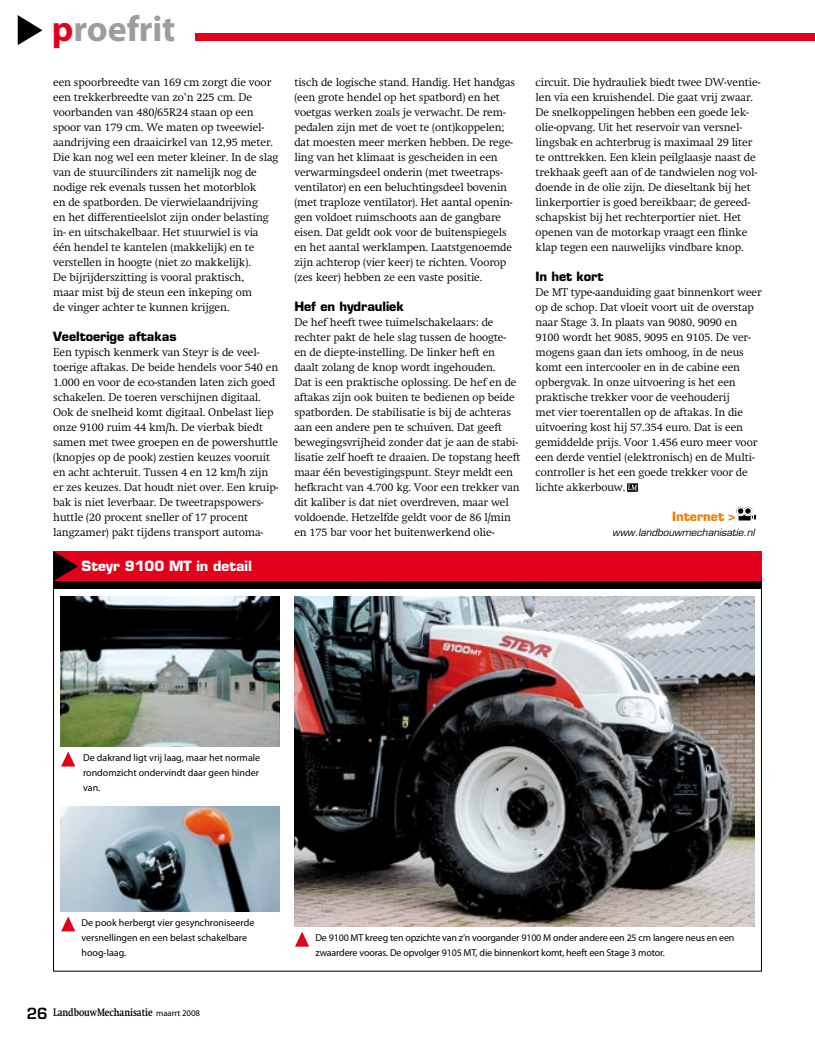
<style>
.page{position:relative;width:815px;height:1046px;background:#fff}
.page>*{position:absolute;margin:0;border:0;box-sizing:border-box;transform-origin:0 0}
.t1{font:700 36.25px "Myriad Pro";letter-spacing:-.005em;color:#9c9d9f}
.t2{font:700 13.75px "Eurostile LT Std";color:#fff}
.t3{font:700 12.5px "Eurostile LT Std";letter-spacing:-.005em;color:#000}
.t4{font:700 12.5px "Eurostile LT Std";letter-spacing:-.005em;color:#ee7f00}
.t5{font:300 11px/15px "Swift";letter-spacing:-.005em;color:#000}
.t6{font:700 10.5px "Swift";letter-spacing:-.005em;color:#000;scale:.83 1}
.t7{font:10px/15px "Myriad Pro";letter-spacing:-.01em;color:#000}
.t8{font:italic 10px "Eurostile LT Std";letter-spacing:-.005em;color:#000}
.s1{color:#e2001a}
.s2{font-family:"Eurostile LT Std";font-weight:600;font-size:15px}
.s3{font-family:"Myriad Pro";font-weight:400;font-size:8.75px}
</style>
<div class="page">
<svg style="left:18px;top:15px;width:25px;height:30px"></svg>
<div style="left:195px;top:33px;width:620px;height:8px;background:#e2001a"></div>
<img style="left:60px;top:596px;width:220px;height:150px">
<img style="left:60px;top:806px;width:220px;height:105px">
<svg style="left:627px;top:483px;width:11px;height:8px"></svg>
<svg style="left:628px;top:484px;width:9px;height:6px"></svg>
<div style="left:738px;top:513px;width:13px;height:8px;border:1px solid #fff"></div>
<svg style="left:736px;top:506px;width:20px;height:14px"></svg>
<div style="left:53px;top:551px;width:709px;height:30px;background:#e2001a"></div>
<img style="left:294px;top:596px;width:461px;height:330px">
<svg style="left:53px;top:551px;width:25px;height:30px"></svg>
<div style="left:53px;top:581px;width:709px;height:7px;background:#000"></div>
<svg style="left:61px;top:916px;width:14px;height:15px"></svg>
<svg style="left:295px;top:931px;width:14px;height:15px"></svg>
<svg style="left:61px;top:751px;width:14px;height:15px"></svg>
<h1 class="t1" style="left:52px;top:5px;width:125px"><span class="s1">p</span>roefrit</h1>
<p class="t5" style="left:53px;top:75px;width:227px">een spoorbreedte van 169 cm zorgt die voor een trekkerbreedte van zo’n 225 cm. De voorbanden van 480/65R24 staan op een spoor van 179 cm. We maten op tweewiel&shy;aandrijving een draaicirkel van 12,95 meter.<br>Die kan nog wel een meter kleiner. In de slag van de stuurcilinders zit namelijk nog de nodige rek evenals tussen het motorblok<br>en de spatborden. De vierwielaandrijving<br>en het differentieelslot zijn onder belasting in- en uitschakelbaar. Het stuurwiel is via één hendel te kantelen (makkelijk) en te verstellen in hoogte (niet zo makkelijk).<br>De bijrijderszitting is vooral praktisch,<br>maar mist bij de steun een inkeping om<br>de vinger achter te kunnen krijgen.</p>
<p class="t3" style="left:53px;top:328px;width:125px">Veeltoerige aftakas</p>
<p class="t5" style="left:53px;top:345px;width:227px">Een typisch kenmerk van Steyr is de veel&shy;toerige aftakas. De beide hendels voor 540 en 1.000 en voor de eco-standen laten zich goed schakelen. De toeren verschijnen digitaal.<br>Ook de snelheid komt digitaal. Onbelast liep onze 9100 ruim 44 km/h. De vierbak biedt samen met twee groepen en de powershuttle (knopjes op de pook) zestien keuzes vooruit en acht achteruit. Tussen 4 en 12 km/h zijn er zes keuzes. Dat houdt niet over. Een kruip&shy;bak is niet leverbaar. De tweetrapspowers&shy;huttle (20 procent sneller of 17 procent langzamer) pakt tijdens transport automa-</p>
<p class="t2" style="left:81px;top:557px;width:172px">Steyr 9100 MT in detail</p>
<p class="t5" style="left:294px;top:75px;width:222px">tisch de logische stand. Handig. Het handgas (een grote hendel op het spatbord) en het voetgas werken zoals je verwacht. De rem&shy;pedalen zijn met de voet te (ont)koppelen; dat moesten meer merken hebben. De rege&shy;ling van het klimaat is gescheiden in een verwarmingsdeel onderin (met tweetraps&shy;ventilator) en een beluchtingsdeel bovenin (met traploze ventilator). Het aantal openin&shy;gen voldoet ruimschoots aan de gangbare eisen. Dat geldt ook voor de buitenspiegels en het aantal werklampen. Laatstgenoemde zijn achterop (vier keer) te richten. Voorop (zes keer) hebben ze een vaste positie.</p>
<p class="t3" style="left:294px;top:298px;width:111px">Hef en hydrauliek</p>
<p class="t5" style="left:294px;top:315px;width:228px">De hef heeft twee tuimelschakelaars: de rechter pakt de hele slag tussen de hoogte&shy;en de diepte-instelling. De linker heft en daalt zolang de knop wordt ingehouden.<br>Dat is een praktische oplossing. De hef en de aftakas zijn ook buiten te bedienen op beide spatborden. De stabilisatie is bij de achteras aan een andere pen te schuiven. Dat geeft bewegingsvrijheid zonder dat je aan de stabi&shy;lisatie zelf hoeft te draaien. De topstang heeft maar één bevestigingspunt. Steyr meldt een hefkracht van 4.700 kg. Voor een trekker van dit kaliber is dat niet overdreven, maar wel voldoende. Hetzelfde geldt voor de 86 l/min en 175 bar voor het buitenwerkend olie-</p>
<p class="t5" style="left:536px;top:75px;width:226px">circuit. Die hydrauliek biedt twee DW-ventie&shy;len via een kruishendel. Die gaat vrij zwaar.<br>De snelkoppelingen hebben een goede lek&shy;olie-opvang. Uit het reservoir van versnel&shy;lingsbak en achterbrug is maximaal 29 liter te onttrekken. Een klein peilglaasje naast de trekhaak geeft aan of de tandwielen nog vol&shy;doende in de olie zijn. De dieseltank bij het linkerportier is goed bereikbaar; de gereed&shy;schapskist bij het rechterportier niet. Het openen van de motorkap vraagt een flinke klap tegen een nauwelijks vindbare knop.</p>
<p class="t3" style="left:536px;top:268px;width:69px">In het kort</p>
<p class="t5" style="left:536px;top:285px;width:228px">De MT type-aanduiding gaat binnenkort weer op de schop. Dat vloeit voort uit de overstap naar Stage 3. In plaats van 9080, 9090 en 9100 wordt het 9085, 9095 en 9105. De ver&shy;mogens gaan dan iets omhoog, in de neus komt een intercooler en in de cabine een opbergvak. In onze uitvoering is het een praktische trekker voor de veehouderij<br>met vier toerentallen op de aftakas. In die uitvoering kost hij 57.354 euro. Dat is een gemiddelde prijs. Voor 1.456 euro meer voor een derde ventiel (elektronisch) en de Multi&shy;controller is het een goede trekker voor de lichte akkerbouw.</p>
<p class="t4" style="left:672px;top:508px;width:65px">Internet &gt;</p>
<p class="t8" style="left:612px;top:526px;width:144px">www.landbouwmechanisatie.nl</p>
<p class="t7" style="left:83px;top:750px;width:179px;text-align:justify">De dakrand ligt vrij laag, maar het normale rondomzicht ondervindt daar geen hinder van.</p>
<p class="t7" style="left:81px;top:915px;width:174px">De pook herbergt vier gesynchroniseerde versnellingen en een belast schakelbare hoog-laag.</p>
<p class="t6" style="left:27px;top:1006px;width:210px"><span class="s2">26</span> LandbouwMechanisatie <span class="s3">maarrt 2008</span></p>
<p class="t7" style="left:315px;top:930px;width:421px">De 9100 MT kreeg ten opzichte van z’n voorgander 9100 M onder andere een 25 cm langere neus en een zwaardere vooras. De opvolger 9105 MT, die binnenkort komt, heeft een Stage 3 motor.</p>
</div>
